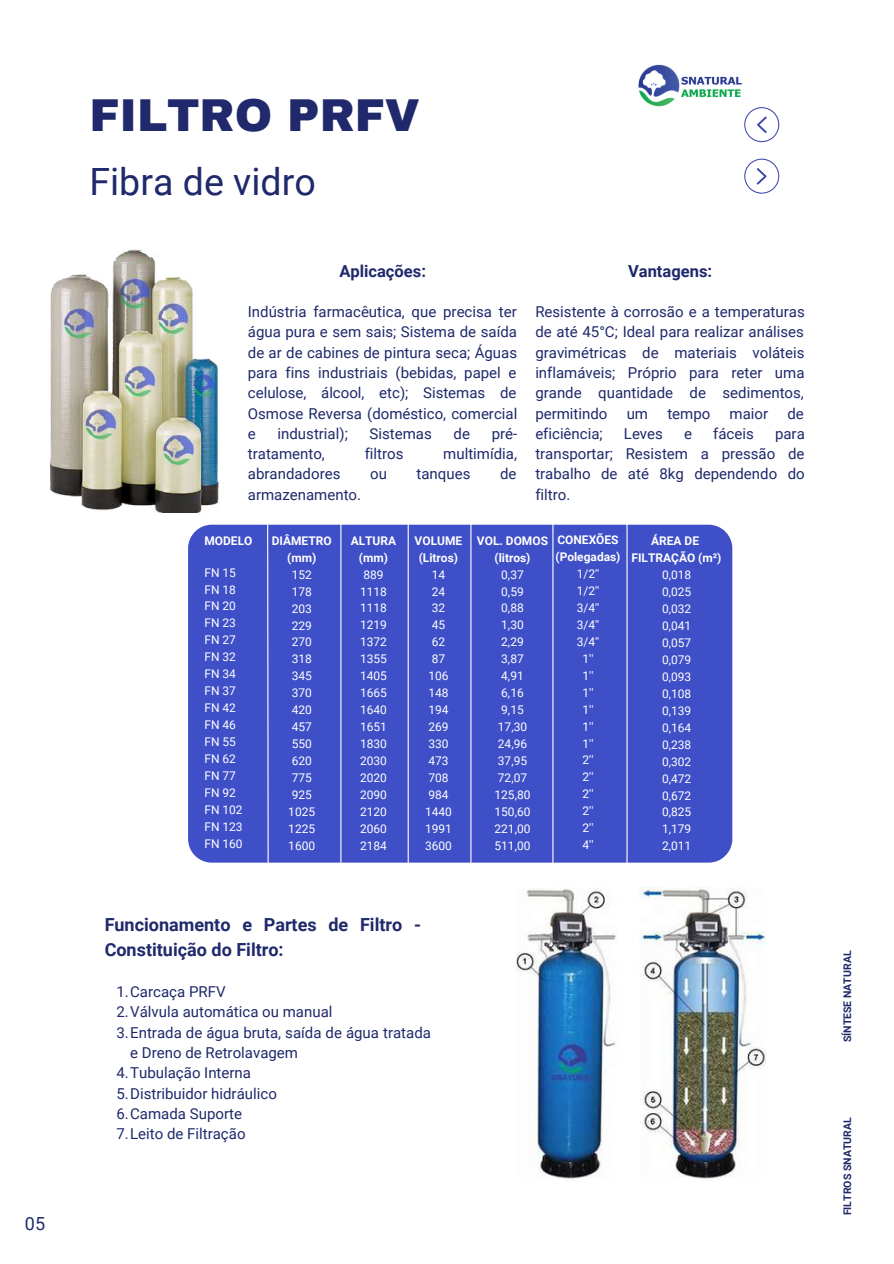
<style>
.page{position:relative;width:894px;height:1264px;background:#fff}
.page>*{position:absolute;margin:0;border:0;box-sizing:border-box;transform-origin:0 0}
.t1{font:900 45px "Archivo";color:#1f296b}
.t2{font:37.5px "Roboto";color:#1f296b}
.t3{font:700 18px/24.8px "Roboto";color:#1f296b}
.t4{font:18px "Roboto";color:#1f296b}
.t5{font:700 16.5px "Roboto";color:#1f296b}
.t6{font:15px/20.2px "Roboto";color:#1f296b;text-align:justify}
.t7{font:12px/17px "Roboto";color:#fff}
.t8{font:700 12px/17px "Roboto";color:#fff;text-align:center}
.t9{font:700 10.5px "Roboto";color:#1f296b}
</style>
<div class="page">
<img style="left:50px;top:249px;width:169px;height:264px">
<div style="left:188px;top:524px;width:544px;height:338px;background:#3e4fc7;border-radius:24px"></div>
<svg style="left:266px;top:524px;width:3px;height:339px"></svg>
<hr style="left:340px;top:513px;width:1px;height:349px;background:#fff">
<hr style="left:407px;top:520px;width:1px;height:347px;background:#fff">
<hr style="left:470px;top:520px;width:1px;height:347px;background:#fff">
<hr style="left:552px;top:520px;width:1px;height:347px;background:#fff">
<hr style="left:626px;top:514px;width:1px;height:353px;background:#fff">
<img style="left:638px;top:64px;width:104px;height:43px">
<svg style="left:744px;top:107px;width:35px;height:35px"></svg>
<svg style="left:744px;top:159px;width:35px;height:35px"></svg>
<img style="left:516px;top:887px;width:250px;height:292px">
<p class="t4" style="left:25px;top:1213px;width:22px">05</p>
<h1 class="t1" style="left:89px;top:92px;width:332px">FILTRO PRFV</h1>
<h2 class="t2" style="left:89px;top:160px;width:228px">Fibra de vidro</h2>
<p class="t5" style="left:339px;top:261px;width:88px">Aplicações:</p>
<p class="t6" style="left:248px;top:302px;width:271px">Indústria farmacêutica, que precisa ter água pura e sem sais; Sistema de saída de ar de cabines de pintura seca; Águas para fins industriais (bebidas, papel e celulose, álcool, etc); Sistemas de Osmose Reversa (doméstico, comercial e</p>
<p class="t6" style="left:277px;top:423px;width:72px">industrial);</p>
<p class="t6" style="left:369px;top:423px;width:64px">Sistemas</p>
<p class="t6" style="left:453px;top:423px;width:18px">de</p>
<p class="t6" style="left:491px;top:423px;width:27px">pré-</p>
<p class="t6" style="left:248px;top:444px;width:78px">tratamento,</p>
<p class="t6" style="left:364px;top:444px;width:40px">filtros</p>
<p class="t6" style="left:443px;top:444px;width:75px">multimídia,</p>
<p class="t6" style="left:248px;top:464px;width:94px">abrandadores</p>
<p class="t6" style="left:370px;top:464px;width:18px">ou</p>
<p class="t6" style="left:416px;top:464px;width:55px">tanques</p>
<p class="t6" style="left:500px;top:464px;width:18px">de</p>
<p class="t6" style="left:248px;top:484px;width:115px">armazenamento.</p>
<p class="t5" style="left:628px;top:261px;width:86px">Vantagens:</p>
<p class="t6" style="left:535px;top:302px;width:271px">Resistente à corrosão e a temperaturas de até 45°C; Ideal para realizar análises gravimétricas de materiais voláteis inflamáveis; Próprio para reter uma grande quantidade de sedimentos, permitindo</p>
<p class="t6" style="left:626px;top:403px;width:23px">um</p>
<p class="t6" style="left:667px;top:403px;width:44px">tempo</p>
<p class="t6" style="left:729px;top:403px;width:40px">maior</p>
<p class="t6" style="left:787px;top:403px;width:18px">de</p>
<p class="t6" style="left:535px;top:423px;width:69px">eficiência;</p>
<p class="t6" style="left:623px;top:423px;width:40px">Leves</p>
<p class="t6" style="left:684px;top:423px;width:9px">e</p>
<p class="t6" style="left:713px;top:423px;width:42px">fáceis</p>
<p class="t6" style="left:535px;top:423px;width:271px;text-indent:240px">para transportar; Resistem a pressão de trabalho de até 8kg dependendo do filtro.</p>
<p class="t8" style="left:204px;top:532px;width:49px">MODELO</p>
<p class="t7" style="left:204px;top:564px;width:40px">FN 15<br>FN 18<br>FN 20<br>FN 23<br>FN 27<br>FN 32<br>FN 34<br>FN 37<br>FN 42<br>FN 46<br>FN 55<br>FN 62<br>FN 77<br>FN 92<br>FN 102<br>FN 123<br>FN 160</p>
<p class="t8" style="left:272px;top:532px;width:61px">DIÂMETRO (mm)</p>
<p class="t7" style="left:288px;top:566px;width:28px">152<br>178<br>203<br>229<br>270<br>318<br>345<br>370<br>420<br>457<br>550<br>620<br>775<br>925<br>1025<br>1225<br>1600</p>
<p class="t8" style="left:350px;top:532px;width:47px">ALTURA (mm)</p>
<p class="t7" style="left:360px;top:566px;width:28px">889<br>1118<br>1118<br>1219<br>1372<br>1355<br>1405<br>1665<br>1640<br>1651<br>1830<br>2030<br>2020<br>2090<br>2120<br>2060<br>2184</p>
<p class="t8" style="left:414px;top:532px;width:49px">VOLUME (Litros)</p>
<p class="t7" style="left:425px;top:566px;width:28px;text-align:center">14<br>24<br>32<br>45<br>62<br>87<br>106<br>148<br>194<br>269<br>330<br>473<br>708<br>984<br>1440<br>1991<br>3600</p>
<p class="t8" style="left:477px;top:532px;width:73px">VOL. DOMOS (litros)</p>
<p class="t7" style="left:494px;top:566px;width:37px;text-align:center">0,37<br>0,59<br>0,88<br>1,30<br>2,29<br>3,87<br>4,91<br>6,16<br>9,15<br>17,30<br>24,96<br>37,95<br>72,07<br>125,80<br>150,60<br>221,00<br>511,00</p>
<p class="t8" style="left:555px;top:531px;width:67px;text-align:left">CONEXÕES (Polegadas)</p>
<p class="t7" style="left:576px;top:565px;width:24px;text-align:center">1/2''<br>1/2''<br>3/4''<br>3/4''<br>3/4''<br>1''<br>1''<br>1''<br>1''<br>1''<br>1''<br>2''<br>2''<br>2''<br>2''<br>2''<br>4''</p>
<p class="t8" style="left:631px;top:532px;width:91px">ÁREA DE<br>FILTRAÇÃO (m²)</p>
<p class="t7" style="left:661px;top:566px;width:31px;text-align:justify">0,018<br>0,025<br>0,032<br>0,041<br>0,057<br>0,079<br>0,093<br>0,108<br>0,139<br>0,164<br>0,238<br>0,302<br>0,472<br>0,672<br>0,825<br>1,179<br>2,011</p>
<p class="t3" style="left:105px;top:912px;width:318px">Funcionamento e Partes de Filtro -<br>Constituição do Filtro:</p>
<p class="t6" style="left:116px;top:981px;width:111px">1.Carcaça PRFV</p>
<p class="t6" style="left:116px;top:1002px;width:217px">2.Válvula automática ou manual</p>
<p class="t6" style="left:116px;top:1022px;width:316px">3.Entrada de água bruta, saída de água tratada</p>
<p class="t6" style="left:130px;top:1042px;width:169px">e Dreno de Retrolavagem</p>
<p class="t6" style="left:116px;top:1063px;width:136px">4.Tubulação Interna</p>
<p class="t6" style="left:116px;top:1083px;width:162px">5.Distribuidor hidráulico</p>
<p class="t6" style="left:116px;top:1103px;width:127px">6.Camada Suporte</p>
<p class="t6" style="left:116px;top:1123px;width:131px">7.Leito de Filtração</p>
<p class="t9" style="left:841px;top:1042px;width:93px;rotate:-90deg">SÍNTESE NATURAL</p>
<p class="t9" style="left:841px;top:1215px;width:99px;rotate:-90deg">FILTROS SNATURAL</p>
</div>
